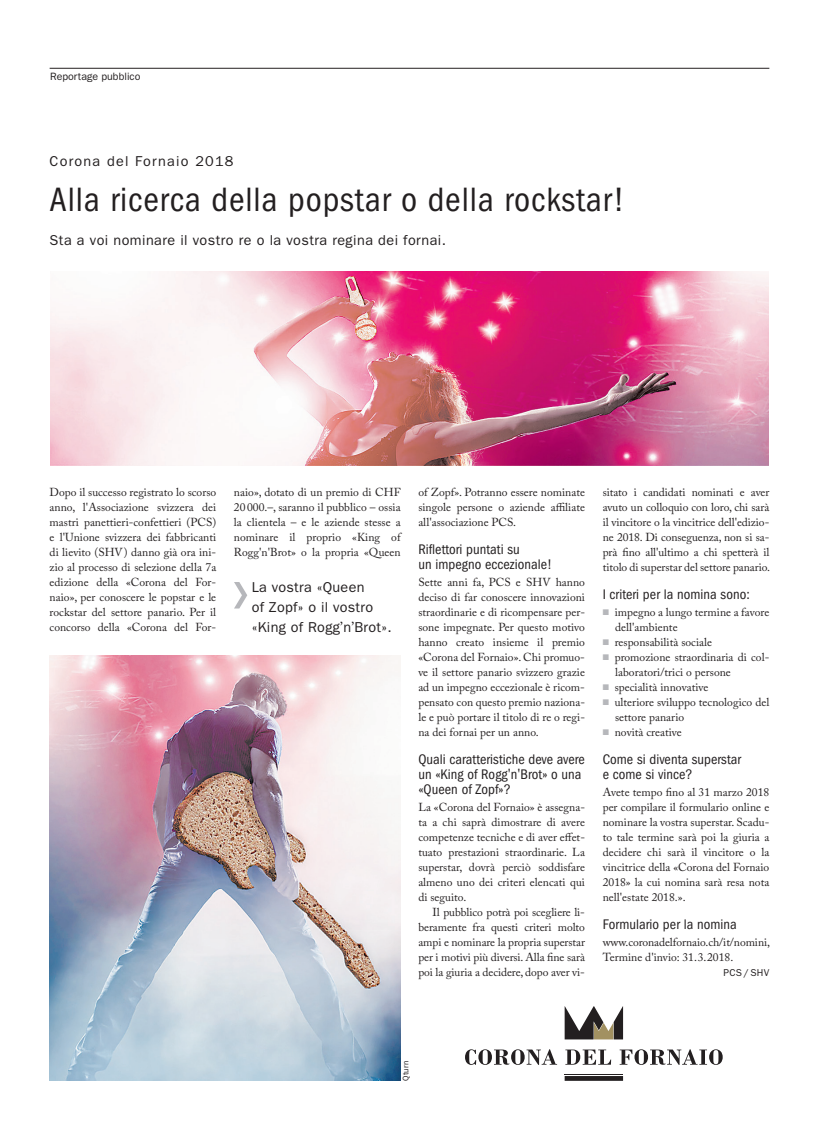
<style>
.page{position:relative;width:819px;height:1134px;background:#fff}
.page>*{position:absolute;margin:0;border:0;box-sizing:border-box;transform-origin:0 0}
.t1{font:condensed 35px "ITC Franklin Gothic Std";letter-spacing:.025em;color:#231f20}
.t2{font:condensed 14.38px/15px "ITC Franklin Gothic Std";letter-spacing:.005em;color:#231f20}
.t3{font:14.38px/20px "ITC Franklin Gothic Std";letter-spacing:.03em;color:#231f20}
.t4{font:14.38px "ITC Franklin Gothic Std";letter-spacing:.085em;color:#231f20}
.t5{font:11.5px/15px "Adobe Caslon Pro";color:#231f20;text-align:justify}
.t6{font:10.62px "ITC Franklin Gothic Std";color:#231f20}
.t7{font:10px "ITC Franklin Gothic Std";letter-spacing:.02em;color:#231f20}
.t8{font:8.12px "ITC Franklin Gothic Std";letter-spacing:.02em;color:#231f20}
.s1{font-family:"Adobe Caslon Pro";font-stretch:normal}
.s2{font-family:"Adobe Caslon Pro"}
.s3{color:#b6b7bb}
</style>
<div class="page">
<hr style="left:50px;top:68px;width:719px;height:1px;background:#231f20">
<img style="left:50px;top:656px;width:350px;height:425px">
<img style="left:50px;top:271px;width:718px;height:194px">
<svg style="left:564px;top:1006px;width:59px;height:33px"></svg>
<svg style="left:564px;top:1076px;width:59px;height:5px"></svg>
<hr style="left:564px;top:1074px;width:59px;height:1px;background:#231f20">
<svg style="left:465px;top:1049px;width:92px;height:16px"></svg>
<svg style="left:565px;top:1049px;width:46px;height:16px"></svg>
<svg style="left:619px;top:1049px;width:103px;height:16px"></svg>
<svg style="left:234px;top:582px;width:13px;height:26px"></svg>
<p class="t6" style="left:50px;top:70px;width:92px">Reportage pubblico</p>
<p class="t4" style="left:50px;top:153px;width:185px">Corona del Fornaio 2018</p>
<p class="t1" style="left:50px;top:180px;width:576px">Alla ricerca della popstar o della rockstar!</p>
<p class="t3" style="left:50px;top:231px;width:398px">Sta a voi nominare il vostro re o la vostra regina dei fornai.</p>
<p class="t5" style="left:50px;top:485px;width:168px">Dopo il successo registrato lo scorso anno, l'Associazione svizzera dei mastri panettieri-confettieri (PCS) e l'Unione svizzera dei fabbricanti di lievito (SHV) danno già ora ini&shy;zio al processo di selezione della 7a edizione della «Corona del For&shy;naio», per conoscere le popstar e le rockstar del settore panario. Per il concorso della «Corona del For-</p>
<p class="t5" style="left:234px;top:485px;width:168px">naio», dotato di un premio di CHF 20 000.–, saranno il pubblico – ossia la clientela – e le aziende stesse a nominare il proprio «King of Rogg'n'Brot» o la propria «Queen</p>
<p class="t5" style="left:418px;top:485px;width:168px">of Zopf». Potranno essere nominate singole persone o aziende affiliate all'associazione PCS.</p>
<p class="t2" style="left:418px;top:542px;width:135px">Riflettori puntati su<br>un impegno eccezionale!</p>
<p class="t5" style="left:418px;top:575px;width:168px">Sette anni fa, PCS e SHV hanno deciso di far conoscere innovazioni straordinarie e di ricompensare per&shy;sone impegnate. Per questo motivo hanno creato insieme il premio «Corona del Fornaio». Chi promuo&shy;ve il settore panario svizzero grazie ad un impegno eccezionale è ricom&shy;pensato con questo premio naziona&shy;le e può portare il titolo di re o regi&shy;na dei fornai per un anno.</p>
<p class="t2" style="left:418px;top:752px;width:168px">Quali caratteristiche deve avere un «King of Rogg<span class="s1">'</span>n<span class="s1">'</span>Brot» o una «Queen of Zopf»?</p>
<p class="t5" style="left:418px;top:800px;width:168px">La «Corona del Fornaio» è assegna-</p>
<p class="t5" style="left:418px;top:815px;width:168px">ta a chi saprà dimostrare di avere</p>
<p class="t5" style="left:418px;top:830px;width:168px">competenze tecniche e di aver effet-</p>
<p class="t5" style="left:418px;top:845px;width:168px">tuato prestazioni straordinarie. La</p>
<p class="t5" style="left:418px;top:860px;width:168px">superstar, dovrà perciò soddisfare</p>
<p class="t5" style="left:418px;top:875px;width:168px">almeno uno dei criteri elencati qui</p>
<p class="t5" style="left:418px;top:890px;width:49px">di seguito.</p>
<p class="t5" style="left:432px;top:905px;width:154px">Il pubblico potrà poi scegliere li-</p>
<p class="t5" style="left:418px;top:920px;width:168px">beramente fra questi criteri molto</p>
<p class="t5" style="left:418px;top:935px;width:168px">ampi e nominare la propria superstar</p>
<p class="t5" style="left:418px;top:950px;width:168px">per i motivi più diversi. Alla fine sarà</p>
<p class="t5" style="left:418px;top:965px;width:168px">poi la giuria a decidere, dopo aver vi-</p>
<p class="t3" style="left:252px;top:577px;width:142px">La vostra «Queen<br>of Zopf» o il vostro «King of Rogg<span class="s2">’</span>n<span class="s2">’</span>Brot».</p>
<p class="t5" style="left:602px;top:485px;width:169px">sitato i candidati nominati e aver avuto un colloquio con loro, chi sarà il vincitore o la vincitrice dell'edizio&shy;ne 2018. Di conseguenza, non si sa&shy;prà fino all'ultimo a chi spetterà il titolo di superstar del settore panario.</p>
<p class="t2" style="left:602px;top:587px;width:149px">I criteri per la nomina sono:</p>
<p class="t5" style="left:615px;top:605px;width:156px;text-indent:-12px"><span class="s3">■</span> impegno a lungo termine a favore dell'ambiente</p>
<p class="t5" style="left:602px;top:635px;width:111px"><span class="s3">■</span> responsabilità sociale</p>
<p class="t5" style="left:615px;top:650px;width:156px;text-indent:-12px"><span class="s3">■</span> promozione straordinaria di col&shy;laboratori/trici o persone</p>
<p class="t5" style="left:602px;top:680px;width:107px"><span class="s3">■</span> specialità innovative</p>
<p class="t5" style="left:615px;top:695px;width:156px;text-indent:-12px"><span class="s3">■</span> ulteriore sviluppo tecnologico del settore panario</p>
<p class="t5" style="left:602px;top:725px;width:81px"><span class="s3">■</span> novità creative</p>
<p class="t2" style="left:602px;top:752px;width:140px">Come si diventa superstar e come si vince?</p>
<p class="t5" style="left:602px;top:785px;width:168px">Avete tempo fino al 31 marzo 2018 per compilare il formulario online e nominare la vostra superstar. Scadu&shy;to tale termine sarà poi la giuria a decidere chi sarà il vincitore o la vincitrice della «Corona del Fornaio 2018» la cui nomina sarà resa nota nell'estate 2018.».</p>
<p class="t2" style="left:602px;top:917px;width:136px">Formulario per la nomina</p>
<p class="t5" style="left:602px;top:935px;width:169px">www.coronadelfornaio.ch/it/nomini,<br>Termine d'invio: 31.3.2018.</p>
<p class="t7" style="left:723px;top:967px;width:47px">PCS / SHV</p>
<p class="t8" style="left:401px;top:1081px;width:22px;rotate:-90deg">Qturn</p>
</div>
